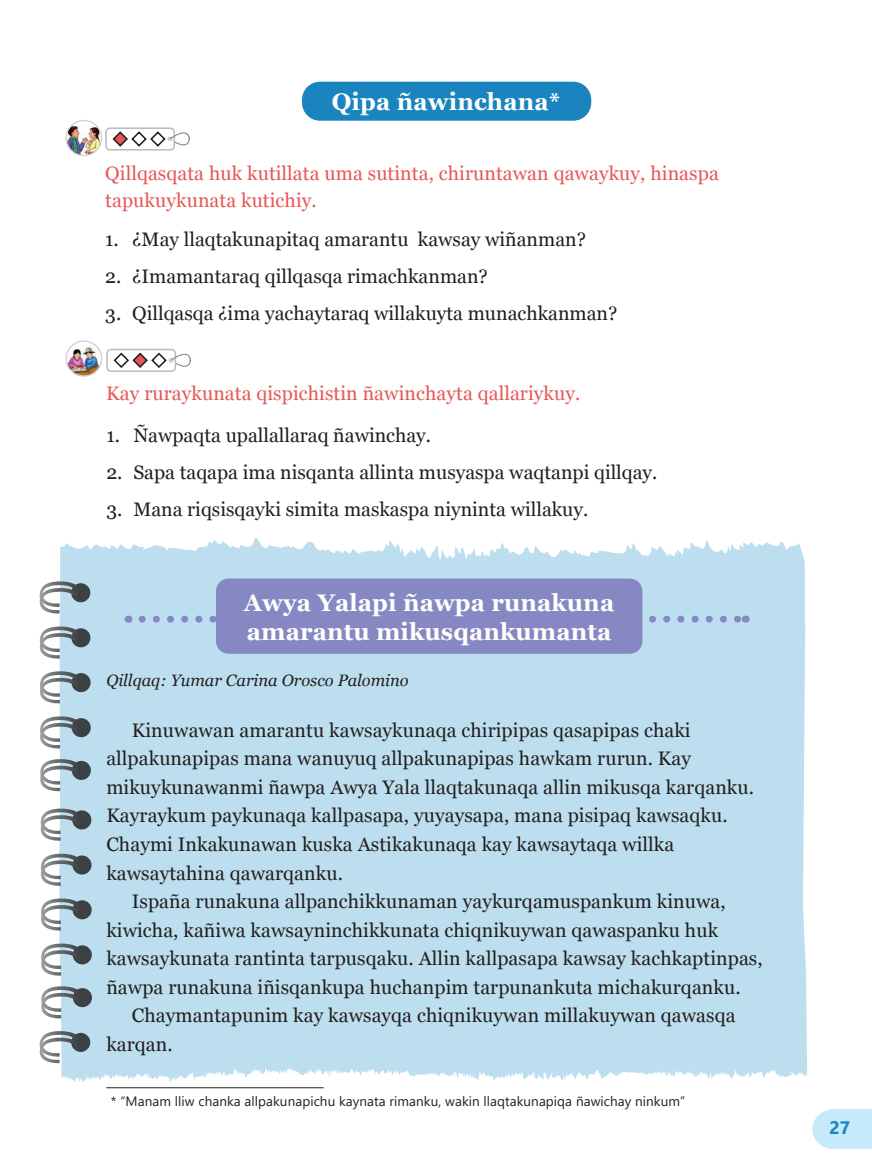
<style>
.page{position:relative;width:872px;height:1170px;background:#fff}
.page>*{position:absolute;margin:0;border:0;box-sizing:border-box;transform-origin:0 0}
.Texto_general{font:700 24px/28.5px "Georgia";letter-spacing:.005em;color:#fff}
.Titulo_azul{font:700 24px "Georgia";letter-spacing:.005em;color:#fff}
.Texto_general-2{font:19.5px/28.5px "Georgia";letter-spacing:.005em;color:#231f20}
.Texto_general-3{font:19.5px/27px "Georgia";letter-spacing:.005em;color:#e65855}
.t1{font:700 18px "Segoe UI";color:#1a84bf}
.Texto_general-4{font:italic 16.5px "Georgia";color:#231f20}
.Texto_general-5{font:13.5px "Segoe UI";letter-spacing:.005em;color:#231f20}
</style>
<div class="page">
<div style="left:831px;top:1109px;width:41px;height:39px;background:#c6eafa"></div>
<div style="left:812px;top:1109px;width:39px;height:39px;background:#c6eafa;border-radius:50%"></div>
<div style="left:106px;top:349px;width:70px;height:23px;border:2px solid #bcbdc0;border-radius:4px"></div>
<svg style="left:112px;top:351px;width:79px;height:18px"></svg>
<svg style="left:66px;top:341px;width:36px;height:35px"></svg>
<img style="left:67px;top:345px;width:35px;height:30px">
<div style="left:65px;top:340px;width:37px;height:37px;border:1px solid #d1d2d4;border-radius:50%"></div>
<div style="left:105px;top:127px;width:70px;height:24px;border:2px solid #bcbdc0;border-radius:4px"></div>
<svg style="left:112px;top:130px;width:78px;height:18px"></svg>
<img style="left:67px;top:125px;width:34px;height:30px">
<div style="left:65px;top:120px;width:37px;height:36px;border:1px solid #d1d2d4;border-radius:50%"></div>
<div style="left:302px;top:82px;width:289px;height:39px;background:#1a84bf;border-radius:18px"></div>
<div style="left:59px;top:538px;width:748px;height:545px;background:#bddeee"></div>
<svg style="left:142px;top:615px;width:596px;height:7px"></svg>
<div style="left:217px;top:579px;width:424px;height:74px;background:#8588c2;border-radius:12px"></div>
<div style="left:216px;top:578px;width:426px;height:75px;border:2px solid #8588c2;border-radius:12px"></div>
<div style="left:71px;top:583px;width:19px;height:19px;background:#3c4143;border-radius:50%"></div>
<svg style="left:40px;top:581px;width:41px;height:33px"></svg>
<div style="left:71px;top:628px;width:19px;height:19px;background:#3c4143;border-radius:50%"></div>
<svg style="left:40px;top:626px;width:41px;height:33px"></svg>
<div style="left:72px;top:673px;width:19px;height:19px;background:#3c4143;border-radius:50%"></div>
<svg style="left:40px;top:671px;width:41px;height:33px"></svg>
<div style="left:72px;top:718px;width:19px;height:19px;background:#3c4143;border-radius:50%"></div>
<svg style="left:40px;top:716px;width:41px;height:33px"></svg>
<div style="left:72px;top:760px;width:19px;height:20px;background:#3c4143;border-radius:50%"></div>
<svg style="left:40px;top:759px;width:41px;height:33px"></svg>
<div style="left:72px;top:810px;width:19px;height:19px;background:#3c4143;border-radius:50%"></div>
<svg style="left:41px;top:808px;width:41px;height:33px"></svg>
<div style="left:72px;top:855px;width:20px;height:19px;background:#3c4143;border-radius:50%"></div>
<svg style="left:41px;top:853px;width:41px;height:34px"></svg>
<div style="left:73px;top:900px;width:19px;height:19px;background:#3c4143;border-radius:50%"></div>
<svg style="left:41px;top:898px;width:41px;height:33px"></svg>
<div style="left:73px;top:945px;width:19px;height:19px;background:#3c4143;border-radius:50%"></div>
<svg style="left:41px;top:943px;width:41px;height:33px"></svg>
<div style="left:73px;top:987px;width:19px;height:20px;background:#3c4143;border-radius:50%"></div>
<div style="left:71px;top:1032px;width:19px;height:19px;background:#3c4143;border-radius:50%"></div>
<svg style="left:41px;top:986px;width:41px;height:33px"></svg>
<svg style="left:40px;top:1030px;width:41px;height:34px"></svg>
<hr style="left:106px;top:1087px;width:218px;height:1px;background:#231f20">
<p class="Titulo_azul" style="left:332px;top:84px;width:230px">Qipa ñawinchana*</p>
<p class="Texto_general-3" style="left:105px;top:158px;width:615px">Qillqasqata huk kutillata uma sutinta, chiruntawan qawaykuy, hinaspa tapukuykunata kutichiy.</p>
<p class="Texto_general-2" style="left:105px;top:224px;width:482px">1. ¿May llaqtakunapitaq amarantu kawsay wiñanman?</p>
<p class="Texto_general-2" style="left:105px;top:261px;width:384px">2. ¿Imamantaraq qillqasqa rimachkanman?</p>
<p class="Texto_general-2" style="left:105px;top:298px;width:514px">3. Qillqasqa ¿ima yachaytaraq willakuyta munachkanman?</p>
<p class="Texto_general-3" style="left:106px;top:379px;width:475px">Kay ruraykunata qispichistin ñawinchayta qallariykuy.</p>
<p class="Texto_general-2" style="left:106px;top:420px;width:326px">1. Ñawpaqta upallallaraq ñawinchay.</p>
<p class="Texto_general-2" style="left:106px;top:457px;width:552px">2. Sapa taqapa ima nisqanta allinta musyaspa waqtanpi qillqay.</p>
<p class="Texto_general-2" style="left:106px;top:494px;width:483px">3. Mana riqsisqayki simita maskaspa niyninta willakuy.</p>
<p class="Texto_general" style="left:244px;top:587px;width:372px">Awya Yalapi ñawpa runakuna amarantu mikusqankumanta</p>
<p class="Texto_general-4" style="left:106px;top:668px;width:304px">Qillqaq: Yumar Carina Orosco Palomino</p>
<p class="Texto_general-2" style="left:106px;top:715px;width:649px;text-indent:26px">Kinuwawan amarantu kawsaykunaqa chiripipas qasapipas chaki allpakunapipas mana wanuyuq allpakunapipas hawkam rurun. Kay mikuykunawanmi ñawpa Awya Yala llaqtakunaqa allin mikusqa karqanku.<br>Kayraykum paykunaqa kallpasapa, yuyaysapa, mana pisipaq kawsaqku.<br>Chaymi Inkakunawan kuska Astikakunaqa kay kawsaytaqa willka kawsaytahina qawarqanku.</p>
<p class="Texto_general-2" style="left:106px;top:886px;width:658px;text-indent:26px">Ispaña runakuna allpanchikkunaman yaykurqamuspankum kinuwa, kiwicha, kañiwa kawsayninchikkunata chiqnikuywan qawaspanku huk kawsaykunata rantinta tarpusqaku. Allin kallpasapa kawsay kachkaptinpas, ñawpa runakuna iñisqankupa huchanpim tarpunankuta michakurqanku.</p>
<p class="Texto_general-2" style="left:106px;top:1000px;width:631px;text-indent:26px">Chaymantapunim kay kawsayqa chiqnikuywan millakuywan qawasqa karqan.</p>
<p class="Texto_general-5" style="left:111px;top:1088px;width:576px">* “Manam lliw chanka allpakunapichu kaynata rimanku, wakin llaqtakunapiqa ñawichay ninkum”</p>
<p class="t1" style="left:829px;top:1110px;width:22px">27</p>
</div>
